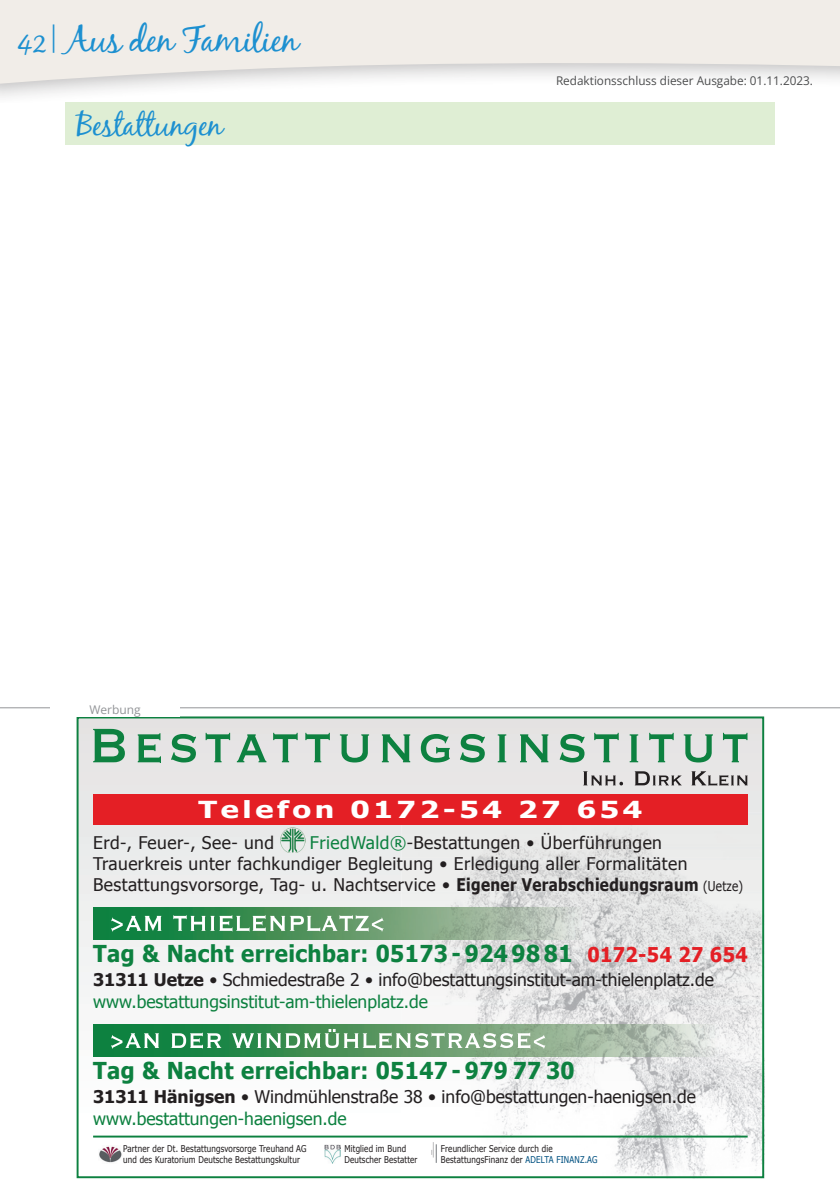
<style>
.page{position:relative;width:840px;height:1191px;background:#fff}
.page>*{position:absolute;margin:0;border:0;box-sizing:border-box;transform-origin:0 0}
.t1{font:36px "Black Jack";letter-spacing:-.02em;color:#1d90d0}
.t2{font:32px "Black Jack";letter-spacing:-.02em;color:#1d90d0}
.t3{font:700 23.4px "Tahoma";letter-spacing:.12em;color:#fff;scale:1.3 1}
.t4{font:700 23.2px "Tahoma";letter-spacing:.02em;color:#0d8140;scale:.95 1}
.t5{font:17.4px/21.4px "Tahoma";color:#231f20}
.t6{font:17.4px/21.4px "Tahoma";letter-spacing:.025em;color:#231f20}
.t7{font:12px "Open Sans";color:#4b4c4d}
.t8{font:12px "Open Sans";color:#939598}
.t9{font:9.4px/11.2px "Tahoma";letter-spacing:.02em;color:#231f20;scale:.86 1}
.s1{font-size:28px}
.s2{color:#0d8140}
.s3{font-weight:700}
.s4{font-size:13.6px}
.s5{font-size:20.4px;color:#e41f25}
.s6{color:#015181}
</style>
<div class="page">
<svg style="left:0;top:0;width:839px;height:94px;fill:#f1ede8"></svg>
<svg style="left:80px;top:719px;width:680px;height:338px"></svg>
<img style="left:401px;top:812px;width:359px;height:363px">
<svg style="left:93px;top:729px;width:654px;height:34px;background:#a8c8b5"></svg>
<div style="left:93px;top:794px;width:654px;height:31px;background:#e41f25"></div>
<svg style="left:431px;top:1142px;width:5px;height:20px"></svg>
<img style="left:324px;top:1144px;width:16px;height:19px">
<img style="left:99px;top:1146px;width:23px;height:17px">
<svg style="left:583px;top:771px;width:164px;height:14px;background:#b1afaf"></svg>
<img style="left:93px;top:907px;width:490px;height:32px">
<svg style="left:111px;top:915px;width:272px;height:16px"></svg>
<img style="left:93px;top:1025px;width:624px;height:31px">
<svg style="left:111px;top:1029px;width:434px;height:19px"></svg>
<img style="left:280px;top:828px;width:25px;height:25px">
<hr style="left:93px;top:1135px;width:654px;height:2px;background:#0d8140">
<div style="left:77px;top:716px;width:686px;height:462px;border:2px solid #0d8140"></div>
<div style="left:65px;top:102px;width:709px;height:43px;background:#dfeed4"></div>
<hr style="left:0;top:707px;width:839px;height:1px;background:#939598">
<div style="left:50px;top:699px;width:129px;height:17px;background:#fff"></div>
<h1 class="t1" style="left:17px;top:17px;width:282px"><span class="s1">42</span> | Aus den Familien</h1>
<h2 class="t2" style="left:77px;top:105px;width:147px">Bestattungen</h2>
<p class="t8" style="left:89px;top:701px;width:53px">Werbung</p>
<p class="t7" style="left:555px;top:73px;width:258px">Redaktionsschluss dieser Ausgabe: 01.11.2023.</p>
<h3 class="t3" style="left:198px;top:792px;width:343px">Telefon 0172-54 27 654</h3>
<p class="t6" style="left:93px;top:831px;width:651px;text-indent:217px"><span class="s2">FriedWald®</span>-Bestattungen • Überführungen<br>Trauerkreis unter fachkundiger Begleitung • Erledigung aller Formalitäten<br>Bestattungsvorsorge, Tag- u. Nachtservice • <span class="s3">Eigener Verabschiedungsraum</span> <span class="s4">(Uetze)</span></p>
<p class="t6" style="left:93px;top:831px;width:182px">Erd-, Feuer-, See- und</p>
<h3 class="t4" style="left:93px;top:937px;width:690px">Tag &amp; Nacht erreichbar: 05173 - 924 98 81 <span class="s5">0172-54 27 654</span></h3>
<p class="t5" style="left:93px;top:968px;width:622px"><span class="s3">31311 Uetze</span> • Schmiedestraße 2 • info@bestattungsinstitut-am-thielenplatz.de <span class="s2">www.bestattungsinstitut-am-thielenplatz.de</span></p>
<h3 class="t4" style="left:93px;top:1054px;width:508px">Tag &amp; Nacht erreichbar: 05147 - 979 77 30</h3>
<p class="t5" style="left:93px;top:1085px;width:604px"><span class="s3">31311 Hänigsen</span> • Windmühlenstraße 38 • info@bestattungen-haenigsen.de <span class="s2">www.bestattungen-haenigsen.de</span></p>
<p class="t9" style="left:123px;top:1142px;width:215px">Partner der Dt. Bestattungsvorsorge Treuhand AG und des Kuratorium Deutsche Bestattungskultur</p>
<p class="t9" style="left:344px;top:1142px;width:86px">Mitglied im Bund<br>Deutscher Bestatter</p>
<p class="t9" style="left:440px;top:1142px;width:183px">Freundlicher Service durch die<br>BestattungsFinanz der <span class="s6">ADELTA FINANZ.AG</span></p>
</div>
